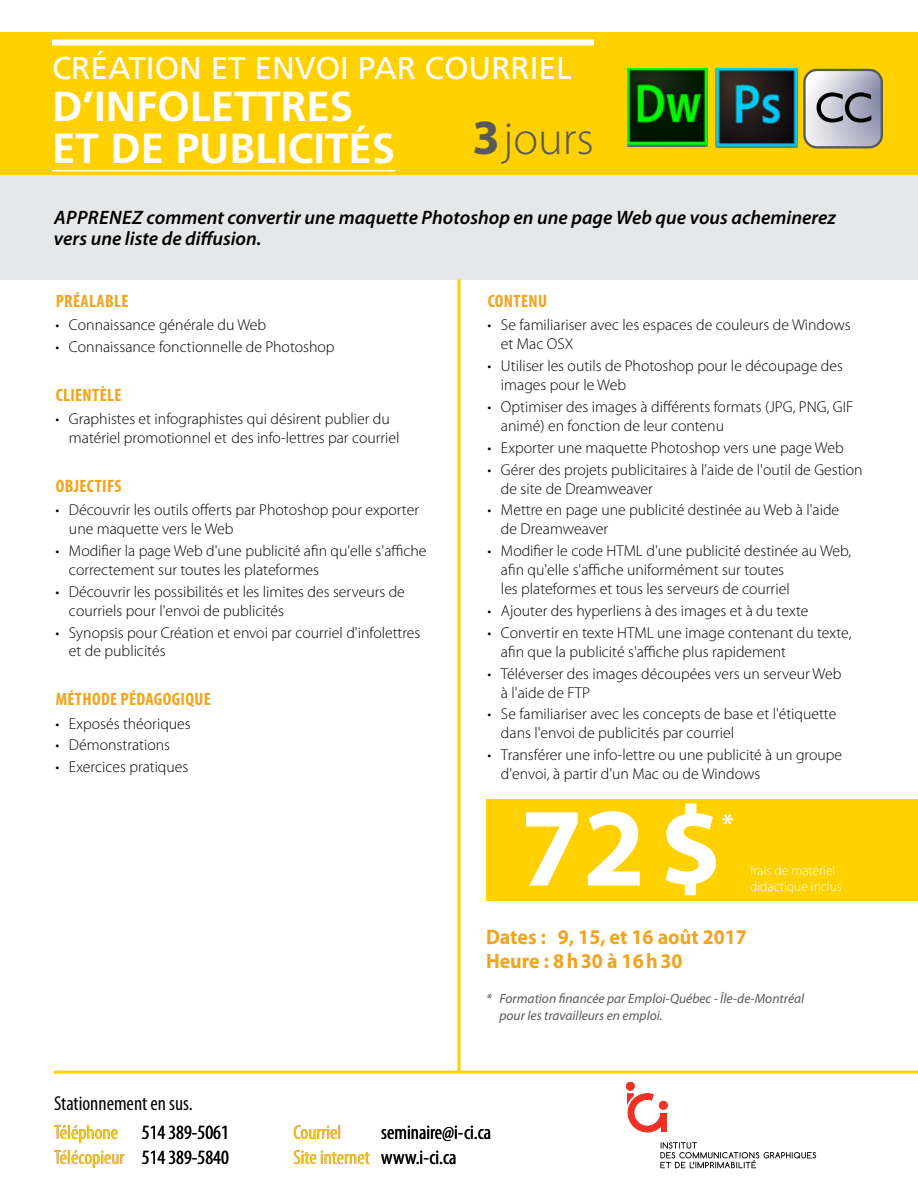
<style>
.page{position:relative;width:918px;height:1188px;background:#fff}
.page>*{position:absolute;margin:0;border:0;box-sizing:border-box;transform-origin:0 0}
.t1{font:700 112.5px "Myriad Pro";color:#fff}
.t2{font:300 46.5px "Myriad Pro";color:#58595b}
.t3{font:700 42px/42px "Frutiger";color:#fff}
.t4{font:31.5px "Frutiger";color:#fff}
.t5{font:700 26.25px "Myriad Pro";color:#fff}
.t6{font:700 21px/24px "Myriad Pro";color:#f2a41e;scale:.95 1}
.t7{font:condensed 20.25px/29.1px "Myriad Pro";color:#000}
.t8{font:condensed 20.25px "Myriad Pro";color:#ffd100}
.t9{font:italic 600 19.5px/21px "Myriad Pro";color:#000}
.t10{font:700 condensed 18px "Myriad Pro";letter-spacing:.02em;color:#f2a41e}
.t11{font:300 15.75px/18.9px "Myriad Pro";color:#000}
.t12{font:italic 13.5px/16.2px "Myriad Pro";color:#58595b}
.t13{font:300 13.5px/16.2px "Myriad Pro";color:#fff}
.s1{font-weight:700;font-size:49.5px}
.s2{color:#ffd100}
.s3{color:#000}
</style>
<div class="page">
<hr style="left:54px;top:1071px;width:864px;height:3px;background:#ffd100">
<div style="left:659px;top:1101px;width:8px;height:8px;border:1px solid #ee3124;border-radius:50%"></div>
<div style="left:626px;top:1082px;width:8px;height:8px;background:#ee3124;border-radius:50%"></div>
<div style="left:626px;top:1082px;width:8px;height:8px;border:1px solid #ee3124;border-radius:50%"></div>
<svg style="left:627px;top:1094px;width:39px;height:38px"></svg>
<div style="left:661px;top:1113px;width:6px;height:19px;background:#ee3124"></div>
<svg style="left:660px;top:1142px;width:156px;height:26px"></svg>
<div style="left:0;top:175px;width:918px;height:104px;background:#e6e7e8"></div>
<hr style="left:458px;top:279px;width:2px;height:793px;background:#ffd100">
<div style="left:486px;top:799px;width:432px;height:102px;background:#ffd100"></div>
<div style="left:0;top:32px;width:918px;height:143px;background:#ffd100"></div>
<div style="left:52px;top:39px;width:542px;height:6px;background:#fff"></div>
<hr style="left:52px;top:170px;width:343px;height:1px;background:#fff">
<svg style="left:804px;top:70px;width:78px;height:77px;background:#c7c8d5"></svg>
<div style="left:803px;top:69px;width:80px;height:79px;border:2px solid #58595b;border-radius:12px"></div>
<svg style="left:817px;top:92px;width:54px;height:31px;background:#82838d"></svg>
<img style="left:715px;top:68px;width:83px;height:80px">
<img style="left:627px;top:68px;width:81px;height:79px">
<h3 class="t4" style="left:52px;top:50px;width:521px">CRÉATION ET ENVOI PAR COURRIEL</h3>
<h3 class="t3" style="left:52px;top:85px;width:345px">D’INFOLETTRES<br>ET DE PUBLICITÉS</h3>
<h2 class="t2" style="left:472px;top:113px;width:123px"><span class="s1">3</span>jours</h2>
<p class="t9" style="left:54px;top:207px;width:783px">APPRENEZ comment convertir une maquette Photoshop en une page Web que vous acheminerez vers une liste de diffusion.</p>
<p class="t10" style="left:56px;top:291px;width:74px">PRÉALABLE</p>
<p class="t11" style="left:56px;top:316px;width:212px">• Connaissance générale du Web</p>
<p class="t11" style="left:56px;top:338px;width:281px">• Connaissance fonctionnelle de Photoshop</p>
<p class="t10" style="left:56px;top:385px;width:67px">CLIENTÈLE</p>
<p class="t11" style="left:69px;top:410px;width:332px;text-indent:-13px">• Graphistes et infographistes qui désirent publier du matériel promotionnel et des info-lettres par courriel</p>
<p class="t10" style="left:56px;top:476px;width:67px">OBJECTIFS</p>
<p class="t11" style="left:69px;top:501px;width:352px;text-indent:-13px">• Découvrir les outils offerts par Photoshop pour exporter une maquette vers le Web</p>
<p class="t11" style="left:69px;top:542px;width:359px;text-indent:-13px">• Modifier la page Web d'une publicité afin qu'elle s'affiche correctement sur toutes les plateformes</p>
<p class="t11" style="left:69px;top:582px;width:337px;text-indent:-13px">• Découvrir les possibilités et les limites des serveurs de courriels pour l'envoi de publicités</p>
<p class="t11" style="left:69px;top:623px;width:353px;text-indent:-13px">• Synopsis pour Création et envoi par courriel d'infolettres et de publicités</p>
<p class="t10" style="left:56px;top:689px;width:157px">MÉTHODE PÉDAGOGIQUE</p>
<p class="t11" style="left:56px;top:714px;width:137px">• Exposés théoriques</p>
<p class="t11" style="left:56px;top:736px;width:116px">• Démonstrations</p>
<p class="t11" style="left:56px;top:758px;width:134px">• Exercices pratiques</p>
<p class="t10" style="left:488px;top:291px;width:61px">CONTENU</p>
<p class="t11" style="left:501px;top:316px;width:351px;text-indent:-13px">• Se familiariser avec les espaces de couleurs de Windows et Mac OSX</p>
<p class="t11" style="left:501px;top:357px;width:343px;text-indent:-13px">• Utiliser les outils de Photoshop pour le découpage des images pour le Web</p>
<p class="t11" style="left:501px;top:398px;width:354px;text-indent:-13px">• Optimiser des images à différents formats (JPG, PNG, GIF animé) en fonction de leur contenu</p>
<p class="t11" style="left:488px;top:438px;width:358px">• Exporter une maquette Photoshop vers une page Web</p>
<p class="t11" style="left:501px;top:460px;width:363px;text-indent:-13px">• Gérer des projets publicitaires à l'aide de l'outil de Gestion de site de Dreamweaver</p>
<p class="t11" style="left:501px;top:501px;width:340px;text-indent:-13px">• Mettre en page une publicité destinée au Web à l'aide de Dreamweaver</p>
<p class="t11" style="left:501px;top:542px;width:352px;text-indent:-13px">• Modifier le code HTML d'une publicité destinée au Web, afin qu'elle s'affiche uniformément sur toutes<br>les plateformes et tous les serveurs de courriel</p>
<p class="t11" style="left:488px;top:602px;width:322px">• Ajouter des hyperliens à des images et à du texte</p>
<p class="t11" style="left:501px;top:623px;width:352px;text-indent:-13px">• Convertir en texte HTML une image contenant du texte, afin que la publicité s'affiche plus rapidement</p>
<p class="t11" style="left:501px;top:664px;width:342px;text-indent:-13px">• Téléverser des images découpées vers un serveur Web à l'aide de FTP</p>
<p class="t11" style="left:501px;top:705px;width:337px;text-indent:-13px">• Se familiariser avec les concepts de base et l'étiquette dans l'envoi de publicités par courriel</p>
<p class="t11" style="left:501px;top:746px;width:343px;text-indent:-13px">• Transférer une info-lettre ou une publicité à un groupe d'envoi, à partir d'un Mac ou de Windows</p>
<h1 class="t1" style="left:521px;top:785px;width:203px">72$</h1>
<h3 class="t5" style="left:722px;top:808px;width:13px">*</h3>
<p class="t13" style="left:750px;top:863px;width:93px">frais de matériel didactique inclus</p>
<h3 class="t6" style="left:486px;top:925px;width:276px">Dates : 9, 15, et 16 août 2017<br>Heure : 8h30 à 16h30</h3>
<p class="t12" style="left:500px;top:991px;width:306px;text-indent:-14px">* Formation financée par Emploi-Québec - Île-de-Montréal pour les travailleurs en emploi.</p>
<p class="t7" style="left:54px;top:1089px;width:176px">Stationnement en sus.<br><span class="s2">Téléphone</span> 514 389-5061</p>
<p class="t8" style="left:54px;top:1146px;width:176px">Télécopieur <span class="s3">514 389-5840</span></p>
<p class="t8" style="left:293px;top:1122px;width:50px">Courriel</p>
<p class="t7" style="left:293px;top:1121px;width:199px;line-height:24.3px;text-indent:88px">seminaire@i-ci.ca<br><span class="s2">Site internet</span> www.i-ci.ca</p>
</div>
